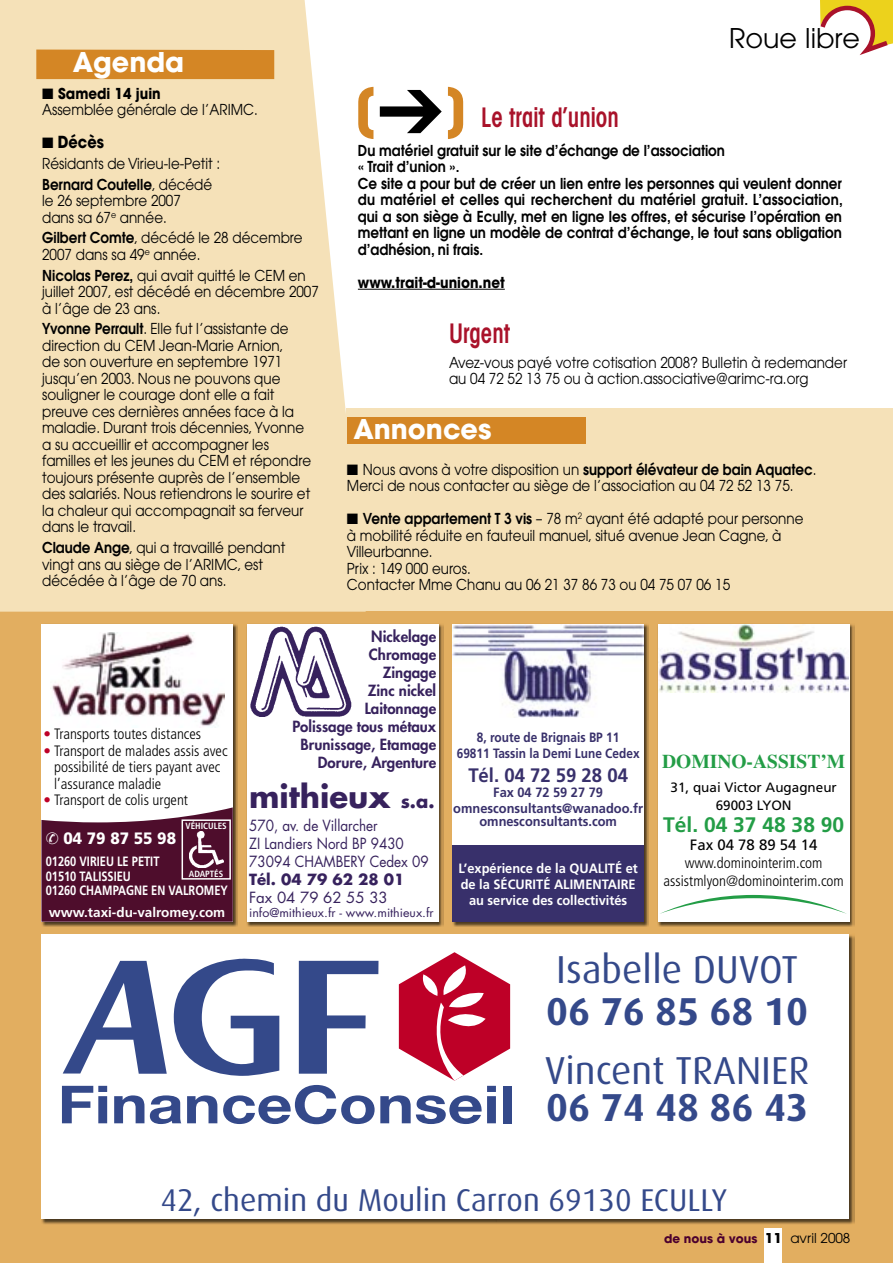
<style>
.page{position:relative;width:893px;height:1263px;background:#fff}
.page>*{position:absolute;margin:0;border:0;box-sizing:border-box;transform-origin:0 0}
.t1{font:700 52.5px "Helvetica Neue";color:#34498a;scale:1.19 1}
.t2{font:39px "Dax";color:#34498a}
.t3{font:700 39px "Dax";color:#34498a}
.t4{font:31.5px "Dax";color:#34498a}
.t5{font:700 30.75px "Futura";color:#37225d}
.t6{font:600 condensed 27px "Avant Garde";color:#a9122a;scale:.85 1}
.t7{font:700 27px "Avant Garde";color:#fff}
.t8{font:27px "Avant Garde";color:#000}
.t9{font:700 21px "Frutiger";color:#239d46}
.t10{font:700 19.5px "Times";color:#239d46}
.t11{font:700 19.5px "Frutiger";color:#38306b;scale:.95 1}
.t12{font:900 16.5px "Frutiger";color:#fff;scale:.93 1}
.t13{font:700 16.5px "Avant Garde";color:#000;scale:.88 1}
.t14{font:15px/16.5px "Avant Garde";color:#000;scale:.9 1}
.t15{font:600 15px/16.5px "Avant Garde";color:#000;scale:.9 1}
.t16{font:300 condensed 15px/16.5px "Frutiger";color:#000}
.t17{font:800 15px/18px "Futura";color:#37225d;text-align:right}
.t18{font:15px/18px "Futura";color:#37225d;scale:.9 1}
.t19{font:700 15px "Avant Garde";color:#000;scale:.9 1}
.t20{font:700 15px "Futura";color:#37225d}
.t21{font:15px "Futura";color:#37225d}
.t22{font:15px "Frutiger";color:#000}
.t23{font:700 13.5px/16.2px "Frutiger";color:#fff;text-align:center;scale:.95 1}
.t24{font:700 13.5px/16.2px "Frutiger";color:#38306b;text-align:center;scale:.95 1}
.t25{font:700 13.5px/14.7px "Frutiger";color:#fff;scale:.82 1}
.t26{font:700 13.5px/16.2px "Frutiger";color:#38306b;text-align:center;scale:.88 1}
.t27{font:13.5px/18px "Frutiger";color:#000;text-align:center}
.t28{font:700 13.5px "Frutiger";color:#fff}
.t29{font:12px "Futura";color:#37225d;scale:1.04 1}
.t30{font:700 12px "Avant Garde";color:#4b002e}
.t31{font:700 condensed 9px "Frutiger";color:#fff}
.s1{font-weight:700}
.s2{font-weight:600}
.s3{font-weight:700;font-stretch:normal;font-size:51.3px;color:#d48625}
.s4{color:#000}
.s5{color:#be0027}
.s6{font-size:18px}
.s7{font-size:13.5px;color:#000}
.s8{font-weight:400;font-size:13.5px;color:#000}
</style>
<div class="page">
<div style="left:0;top:611px;width:893px;height:652px;background:#e2ae60"></div>
<img style="left:41px;top:935px;width:813px;height:289px">
<div style="left:41px;top:934px;width:808px;height:285px;background:#fff"></div>
<svg style="left:299px;top:961px;width:79px;height:113px"></svg>
<svg style="left:63px;top:961px;width:104px;height:113px"></svg>
<svg style="left:174px;top:958px;width:105px;height:118px"></svg>
<svg style="left:399px;top:952px;width:111px;height:129px"></svg>
<img style="left:41px;top:624px;width:197px;height:303px">
<div style="left:41px;top:624px;width:192px;height:298px;background:#fff"></div>
<img style="left:52px;top:632px;width:172px;height:94px">
<img style="left:246px;top:624px;width:197px;height:303px">
<div style="left:247px;top:624px;width:191px;height:298px;background:#fff"></div>
<img style="left:250px;top:626px;width:101px;height:91px">
<img style="left:657px;top:624px;width:197px;height:303px">
<div style="left:658px;top:624px;width:191px;height:298px;background:#fff"></div>
<img style="left:658px;top:624px;width:191px;height:68px">
<img style="left:452px;top:624px;width:197px;height:303px">
<div style="left:452px;top:624px;width:192px;height:298px;background:#fff"></div>
<img style="left:452px;top:625px;width:192px;height:92px">
<div style="left:452px;top:846px;width:192px;height:76px;background:#38306b"></div>
<svg style="left:660px;top:895px;width:187px;height:19px"></svg>
<svg style="left:0;top:0;width:366px;height:612px;background:#f5e3bd"></svg>
<svg style="left:820px;top:0;width:73px;height:50px"></svg>
<hr style="left:358px;top:289px;width:147px;height:1px;background:#000">
<div style="left:765px;top:1228px;width:17px;height:35px;background:#fff"></div>
<div style="left:36px;top:50px;width:238px;height:29px;background:#d48625"></div>
<div style="left:347px;top:408px;width:546px;height:203px;background:#f5e1b8"></div>
<div style="left:347px;top:417px;width:238px;height:27px;background:#d48625"></div>
<svg style="left:41px;top:807px;width:192px;height:115px;background:#662e49"></svg>
<h3 class="t7" style="left:73px;top:45px;width:113px">Agenda</h3>
<p class="t14" style="left:42px;top:85px;width:241px">■ <span class="s1">Samedi 14 juin<br></span>Assemblée générale de l’ARIMC.</p>
<p class="t13" style="left:42px;top:131px;width:72px">■ Décès</p>
<p class="t14" style="left:42px;top:153px;width:199px;line-height:20.7px">Résidants de Virieu-le-Petit :<br><span class="s2">Bernard Coutelle</span>, décédé</p>
<p class="t14" style="left:42px;top:192px;width:156px">le 26 septembre 2007 dans sa 67<sup>e</sup> année.</p>
<p class="t14" style="left:42px;top:229px;width:291px"><span class="s2">Gilbert Comte</span>, décédé le 28 décembre<br>2007 dans sa 49<sup>e</sup> année.</p>
<p class="t14" style="left:42px;top:267px;width:309px"><span class="s2">Nicolas Perez,</span> qui avait quitté le CEM en juillet 2007, est décédé en décembre 2007 à l’âge de 23 ans.</p>
<p class="t14" style="left:42px;top:320px;width:300px"><span class="s2">Yvonne Perrault</span>. Elle fut l’assistante de direction du CEM Jean-Marie Arnion,<br>de son ouverture en septembre 1971 jusqu’en 2003. Nous ne pouvons que souligner le courage dont elle a fait preuve ces dernières années face à la maladie. Durant trois décennies, Yvonne a su accueillir et accompagner les familles et les jeunes du CEM et répondre toujours présente auprès de l’ensemble des salariés. Nous retiendrons le sourire et la chaleur qui accompagnait sa ferveur dans le travail.</p>
<p class="t14" style="left:42px;top:539px;width:272px"><span class="s2">Claude Ange</span>, qui a travaillé pendant vingt ans au siège de l’ARIMC, est décédée à l’âge de 70 ans.</p>
<h3 class="t6" style="left:353px;top:101px;width:314px"><span class="s3">[</span><span class="s4">➔</span><span class="s3">]</span> Le trait d’union</h3>
<h3 class="t8" style="left:729px;top:21px;width:133px">Roue libre</h3>
<p class="t15" style="left:358px;top:142px;width:540px">Du matériel gratuit sur le site d’échange de l’association<br>« Trait d’union ».<br>Ce site a pour but de créer un lien entre les personnes qui veulent donner du matériel et celles qui recherchent du matériel gratuit. L’association, qui a son siège à Ecully, met en ligne les offres, et sécurise l’opération en mettant en ligne un modèle de contrat d’échange, le tout sans obligation d’adhésion, ni frais.</p>
<p class="t19" style="left:358px;top:272px;width:165px">www.trait-d-union.net</p>
<h3 class="t6" style="left:449px;top:317px;width:74px">Urgent</h3>
<p class="t14" style="left:449px;top:354px;width:444px">Avez-vous payé votre cotisation 2008? Bulletin à redemander au 04 72 52 13 75 ou à action.associative@arimc-ra.org</p>
<h3 class="t7" style="left:353px;top:412px;width:140px">Annonces</h3>
<p class="t14" style="left:347px;top:461px;width:523px">■ Nous avons à votre disposition un <span class="s2">support élévateur de bain Aquatec</span>.<br>Merci de nous contacter au siège de l’association au 04 72 52 13 75.</p>
<p class="t14" style="left:347px;top:510px;width:509px">■ <span class="s2">Vente appartement T 3 vis</span> – 78 m<sup>2</sup> ayant été adapté pour personne à mobilité réduite en fauteuil manuel, situé avenue Jean Cagne, à Villeurbanne.<br>Prix : 149 000 euros.<br>Contacter Mme Chanu au 06 21 37 86 73 ou 04 75 07 06 15</p>
<p class="t16" style="left:44px;top:726px;width:159px"><span class="s5">•</span> Transports toutes distances</p>
<p class="t16" style="left:54px;top:742px;width:175px;text-indent:-11px"><span class="s5">•</span> Transport de malades assis avec possibilité de tiers payant avec l’assurance maladie</p>
<p class="t16" style="left:44px;top:792px;width:146px"><span class="s5">•</span> Transport de colis urgent</p>
<p class="t12" style="left:63px;top:828px;width:123px">04 79 87 55 98</p>
<p class="t25" style="left:46px;top:854px;width:224px">01260 VIRIEU LE PETIT<br>01510 TALISSIEU<br>01260 CHAMPAGNE EN VALROMEY</p>
<p class="t28" style="left:49px;top:905px;width:178px">www.taxi-du-valromey.com</p>
<p class="t31" style="left:186px;top:820px;width:43px">VÉHICULES</p>
<p class="t31" style="left:189px;top:868px;width:36px">ADAPTÉS</p>
<p class="t17" style="left:292px;top:627px;width:145px">Nickelage<br>Chromage<br>Zingage<br>Zinc nickel<br>Laitonnage<br>Polissage tous métaux<br>Brunissage, Etamage<br>Dorure, Argenture</p>
<h3 class="t5" style="left:249px;top:776px;width:187px">mithieux <span class="s6">s.a.</span></h3>
<p class="t18" style="left:249px;top:816px;width:201px">570, av. de Villarcher<br>ZI Landiers Nord BP 9430<br>73094 CHAMBERY Cedex 09</p>
<p class="t20" style="left:249px;top:869px;width:157px">Tél. 04 79 62 28 01</p>
<p class="t21" style="left:249px;top:887px;width:140px">Fax 04 79 62 55 33</p>
<p class="t29" style="left:249px;top:905px;width:179px">info@mithieux.fr - www.mithieux.fr</p>
<p class="t26" style="left:457px;top:729px;width:209px">8, route de Brignais BP 11<br>69811 Tassin la Demi Lune Cedex</p>
<h3 class="t11" style="left:468px;top:763px;width:170px">Tél. 04 72 59 28 04</h3>
<p class="t24" style="left:453px;top:784px;width:201px">Fax 04 72 59 27 79 omnesconsultants@wanadoo.fr</p>
<p class="t24" style="left:479px;top:813px;width:146px">omnesconsultants.com</p>
<p class="t23" style="left:458px;top:860px;width:190px">L’expérience de la QUALITÉ et de la SÉCURITÉ ALIMENTAIRE au service des collectivités</p>
<h3 class="t10" style="left:662px;top:750px;width:185px">DOMINO-ASSIST’M</h3>
<p class="t27" style="left:670px;top:778px;width:168px">31, quai Victor Augagneur<br>69003 LYON</p>
<h3 class="t9" style="left:663px;top:812px;width:182px">Tél. 04 37 48 38 90</h3>
<p class="t22" style="left:690px;top:836px;width:129px">Fax 04 78 89 54 14</p>
<p class="t16" style="left:664px;top:854px;width:182px;line-height:18px;text-align:center">www.dominointerim.com assistmlyon@dominointerim.com</p>
<h1 class="t1" style="left:58px;top:1072px;width:386px">FinanceConseil</h1>
<h2 class="t2" style="left:556px;top:948px;width:243px">Isabelle DUVOT</h2>
<h2 class="t3" style="left:546px;top:990px;width:263px">06 76 85 68 10</h2>
<h2 class="t2" style="left:545px;top:1049px;width:266px">Vincent TRANIER</h2>
<h2 class="t3" style="left:546px;top:1085px;width:263px">06 74 48 86 43</h2>
<h3 class="t4" style="left:160px;top:1182px;width:568px">42, chemin du Moulin Carron 69130 ECULLY</h3>
<p class="t30" style="left:664px;top:1231px;width:188px">de nous à vous <span class="s7">11</span> <span class="s8">avril 2008</span></p>
</div>
